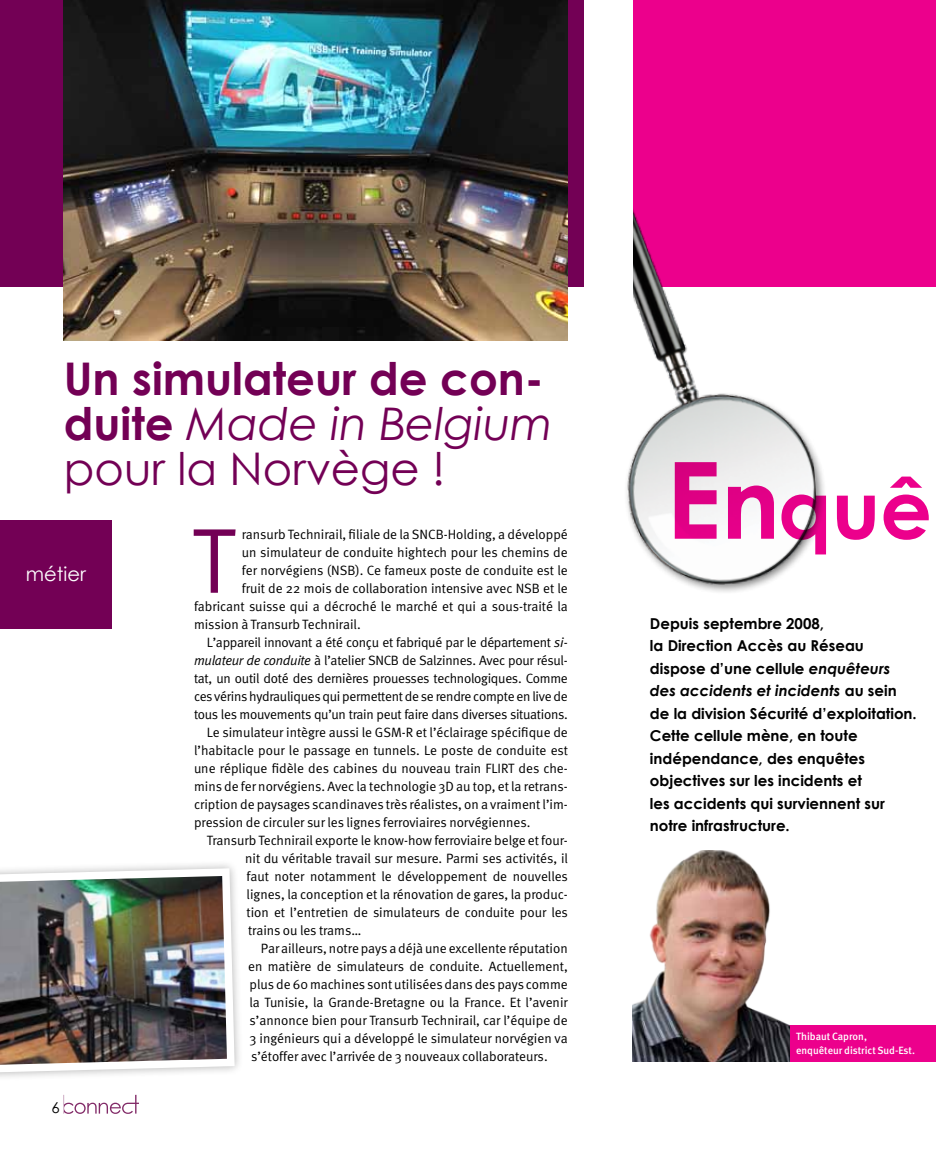
<style>
.page{position:relative;width:936px;height:1149px;background:#fff}
.page>*{position:absolute;margin:0;border:0;box-sizing:border-box;transform-origin:0 0}
.t1{font:92.25px "Meta Normal Caps";color:#730055}
.t2{font:700 81px "Century Gothic";color:#ec008c}
.t3{font:700 45px/45px "Century Gothic";color:#730055}
.t4{font:19.5px "Century Gothic";color:#fff}
.t5{font:700 15px/22.5px "Century Gothic";color:#000}
.t6{font:15px "Century Gothic";color:#000}
.t7{font:13.5px "Meta Normal";color:#000}
.t8{font:13.5px "Meta Normal";letter-spacing:-.02em;color:#000}
.t9{font:500 10.5px/13.5px "Meta";color:#fff}
.s1{font-weight:400;font-style:italic}
.s2{font-weight:400}
.s3{font-style:italic}
.s4{font-size:106.5px}
.s5{font-size:97.5px}
</style>
<div class="page">
<div style="left:633px;top:1024px;width:302px;height:36px;background:#ec008c"></div>
<div style="left:633px;top:0;width:302px;height:286px;background:#ec008c"></div>
<img style="left:0;top:864px;width:238px;height:213px">
<svg style="left:64px;top:1094px;width:75px;height:19px"></svg>
<div style="left:0;top:520px;width:112px;height:108px;background:#730055"></div>
<div style="left:0;top:0;width:584px;height:286px;background:#730055"></div>
<img style="left:64px;top:0;width:503px;height:340px">
<img style="left:633px;top:850px;width:156px;height:210px">
<div style="left:623px;top:392px;width:203px;height:202px;background:#000;opacity:.5"></div>
<svg style="left:623px;top:209px;width:194px;height:376px"></svg>
<div style="left:584px;top:0;width:49px;height:376px;background:#fff"></div>
<h3 class="t3" style="left:64px;top:354px;width:490px">Un simulateur de con&shy;duite <span class="s1">Made in Belgium </span><span class="s2">pour la Norvège !</span></h3>
<p class="t7" style="left:242px;top:526px;width:327px">ransurb Technirail, filiale de la SNCB-Holding, a développé</p>
<p class="t7" style="left:242px;top:544px;width:327px">un simulateur de conduite hightech pour les chemins de</p>
<p class="t7" style="left:242px;top:562px;width:327px">fer norvégiens (NSB). Ce fameux poste de conduite est le</p>
<p class="t7" style="left:242px;top:580px;width:327px">fruit de 22 mois de collaboration intensive avec NSB et le</p>
<p class="t7" style="left:194px;top:598px;width:375px">fabricant suisse qui a décroché le marché et qui a sous-traité la</p>
<p class="t7" style="left:194px;top:616px;width:168px">mission à Transurb Technirail.</p>
<p class="t8" style="left:207px;top:634px;width:362px">L’appareil innovant a été conçu et fabriqué par le département <span class="s3">si-</span></p>
<p class="t8" style="left:194px;top:652px;width:375px"><span class="s3">mulateur de conduite</span> à l’atelier SNCB de Salzinnes. Avec pour résul-</p>
<p class="t8" style="left:194px;top:670px;width:375px">tat, un outil doté des dernières prouesses technologiques. Comme</p>
<p class="t8" style="left:194px;top:688px;width:375px">ces vérins hydrauliques qui permettent de se rendre compte en live de</p>
<p class="t8" style="left:194px;top:706px;width:375px">tous les mouvements qu’un train peut faire dans diverses situations.</p>
<p class="t7" style="left:207px;top:724px;width:362px">Le simulateur intègre aussi le GSM-R et l’éclairage spécifique de</p>
<p class="t7" style="left:194px;top:742px;width:375px">l’habitacle pour le passage en tunnels. Le poste de conduite est</p>
<p class="t7" style="left:194px;top:760px;width:375px">une réplique fidèle des cabines du nouveau train FLIRT des che-</p>
<p class="t7" style="left:194px;top:778px;width:375px">mins de fer norvégiens. Avec la technologie 3D au top, et la retrans-</p>
<p class="t7" style="left:194px;top:796px;width:375px">cription de paysages scandinaves très réalistes, on a vraiment l’im-</p>
<p class="t7" style="left:194px;top:814px;width:338px">pression de circuler sur les lignes ferroviaires norvégiennes.</p>
<p class="t7" style="left:207px;top:832px;width:362px">Transurb Technirail exporte le know-how ferroviaire belge et four-</p>
<p class="t7" style="left:245px;top:850px;width:324px">nit du véritable travail sur mesure. Parmi ses activités, il</p>
<p class="t7" style="left:246px;top:868px;width:323px">faut noter notamment le développement de nouvelles</p>
<p class="t7" style="left:246px;top:886px;width:323px">lignes, la conception et la rénovation de gares, la produc-</p>
<p class="t7" style="left:246px;top:904px;width:323px">tion et l’entretien de simulateurs de conduite pour les</p>
<p class="t7" style="left:248px;top:922px;width:115px">trains ou les trams…</p>
<p class="t7" style="left:261px;top:940px;width:308px">Par ailleurs, notre pays a déjà une excellente réputation</p>
<p class="t7" style="left:248px;top:958px;width:321px">en matière de simulateurs de conduite. Actuellement,</p>
<p class="t7" style="left:249px;top:976px;width:320px">plus de 60 machines sont utilisées dans des pays comme</p>
<p class="t7" style="left:249px;top:994px;width:320px">la Tunisie, la Grande-Bretagne ou la France. Et l’avenir</p>
<p class="t7" style="left:249px;top:1012px;width:319px">s’annonce bien pour Transurb Technirail, car l’équipe de</p>
<p class="t7" style="left:249px;top:1030px;width:319px">3 ingénieurs qui a développé le simulateur norvégien va</p>
<p class="t7" style="left:251px;top:1048px;width:298px">s’étoffer avec l’arrivée de 3 nouveaux collaborateurs.</p>
<h1 class="t1" style="left:192px;top:507px;width:43px">T</h1>
<h3 class="t4" style="left:26px;top:562px;width:62px">métier</h3>
<p class="t6" style="left:52px;top:1098px;width:10px">6</p>
<h2 class="t2" style="left:666px;top:458px;width:267px"><span class="s4">E</span><span class="s5">n</span>quê</h2>
<p class="t5" style="left:650px;top:611px;width:268px">Depuis septembre 2008,<br>la Direction Accès au Réseau dispose d’une cellule <span class="s3">enquêteurs des accidents et incidents</span> au sein de la division Sécurité d’exploitation.<br>Cette cellule mène, en toute indépendance, des enquêtes objectives sur les incidents et<br>les accidents qui surviennent sur notre infrastructure.</p>
<p class="t9" style="left:796px;top:1029px;width:120px">Thibaut Capron, enquêteur district Sud-Est.</p>
</div>
